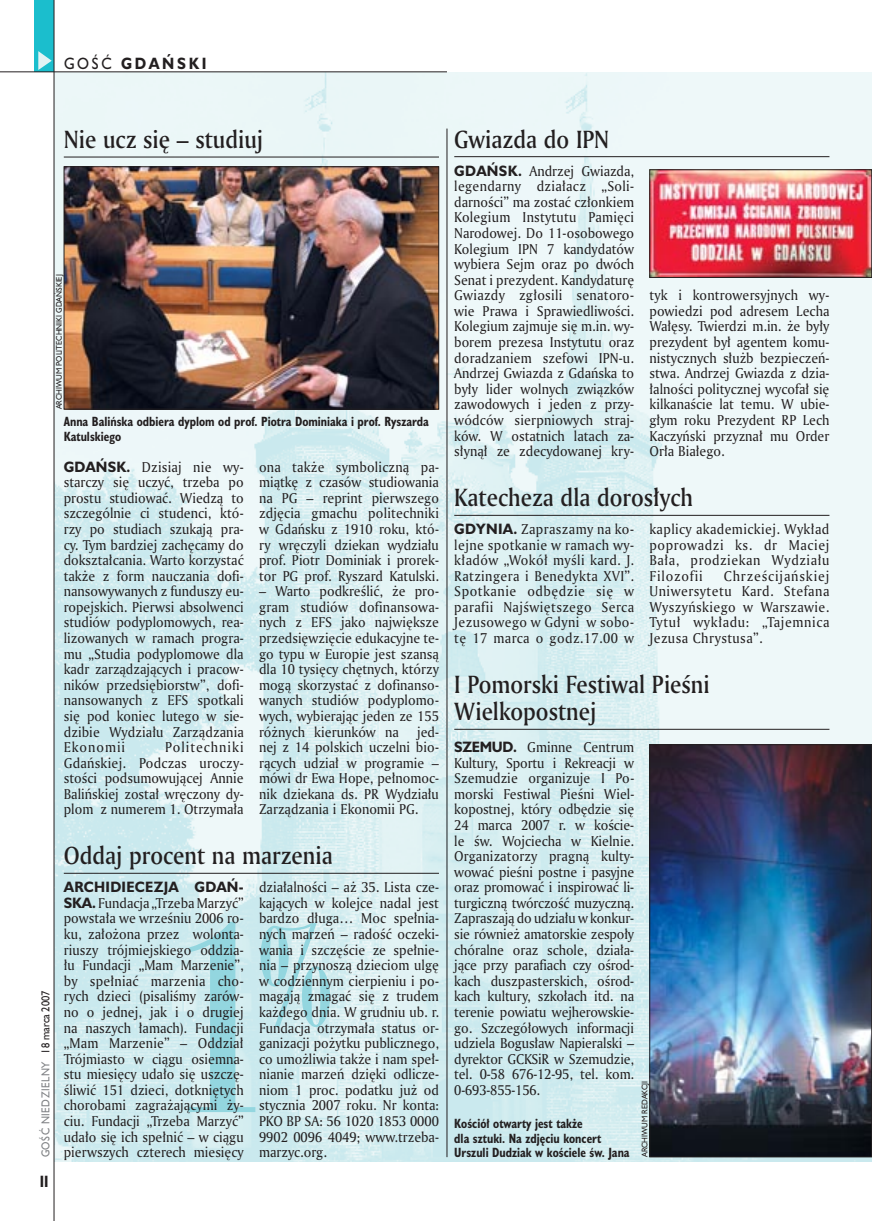
<style>
.page{position:relative;width:872px;height:1221px;background:#fff}
.page>*{position:absolute;margin:0;border:0;box-sizing:border-box;transform-origin:0 0}
._05d_tytyl_Kronika_AmMd_16_pt{font:24px/27px "Amerigo Md PL";color:#231f20;scale:.9 1}
._15a_temat_lewo{font:700 15px "Humanst 521 PL";letter-spacing:.2em;color:#231f20;scale:.9 1}
._16_pagina_lewa{font:700 15px "Humanst 521 Cn PL";color:#231f20;scale:.94 1}
._03_body_bez_akapitu{font:13.8px/15.6px "Amerigo PL";color:#231f20;text-align:justify;scale:.94 1}
._09_podpis_zdjecia_HuCnB{font:700 12.3px/14.4px "Humanst 521 Cn PL";color:#231f20;scale:.94 1}
._18a_data_lewa_GOSC{font:10.5px "Humanst 521 PL";letter-spacing:.05em;color:#808285;scale:.9 1}
._18_data_lewa{font:10.5px "Humanst 521 PL";color:#231f20;scale:.9 1}
._09a_autor_zdjecia_Hu_5_pt{font:7.5px "Humanst 521 PL";color:#231f20;scale:.94 1}
.s1{font-weight:400}
.s2{font-family:"Humanst 521 PL";font-weight:700}
</style>
<div class="page">
<img style="left:55px;top:72px;width:817px;height:1089px">
<hr style="left:447px;top:129px;width:1px;height:1027px;background:#231f20">
<div style="left:35px;top:0;width:19px;height:72px;background:#1bbecd"></div>
<svg style="left:38px;top:51px;width:14px;height:19px"></svg>
<hr style="left:54px;top:0;width:1px;height:1220px;background:#231f20">
<hr style="left:0;top:72px;width:447px;height:1px;background:#231f20">
<hr style="left:64px;top:872px;width:375px;height:1px;background:#231f20">
<svg style="left:188px;top:921px;width:142px;height:190px;background:#c0e6eb"></svg>
<hr style="left:454px;top:156px;width:375px;height:1px;background:#231f20">
<hr style="left:64px;top:157px;width:375px;height:1px;background:#231f20">
<hr style="left:454px;top:515px;width:375px;height:1px;background:#231f20">
<hr style="left:454px;top:729px;width:375px;height:1px;background:#231f20">
<img style="left:651px;top:171px;width:219px;height:105px">
<div style="left:649px;top:169px;width:223px;height:109px;border:1px solid #231f20"></div>
<img style="left:651px;top:746px;width:219px;height:408px">
<div style="left:649px;top:744px;width:223px;height:412px;border:1px solid #231f20"></div>
<img style="left:66px;top:168px;width:371px;height:239px">
<div style="left:64px;top:166px;width:375px;height:243px;border:1px solid #231f20"></div>
<p class="_15a_temat_lewo" style="left:64px;top:53px;width:160px"><span class="s1">GOŚĆ</span> GDAŃSKI</p>
<p class="_05d_tytyl_Kronika_AmMd_16_pt" style="left:64px;top:125px;width:223px">Nie ucz się – studiuj</p>
<p class="_09a_autor_zdjecia_Hu_5_pt" style="left:54px;top:409px;width:145px;rotate:-90deg">ARCHIWUM POLITECHNIKI GDAŃSKIEJ</p>
<p class="_09_podpis_zdjecia_HuCnB" style="left:64px;top:414px;width:390px">Anna Balińska odbiera dyplom od prof. Piotra Dominiaka i prof. Ryszarda<br>Katulskiego</p>
<p class="_18_data_lewa" style="left:38px;top:1053px;width:71px;rotate:-90deg">18 marca 2007</p>
<p class="_18a_data_lewa_GOSC" style="left:38px;top:1157px;width:108px;rotate:-90deg">GOŚĆ NIEDZIELNY</p>
<p class="_16_pagina_lewa" style="left:40px;top:1170px;width:11px">II</p>
<p class="_03_body_bez_akapitu" style="left:64px;top:458px;width:193px"><span class="s2">GDAŃSK.</span> Dzisiaj nie wy&shy;starczy się uczyć, trzeba po prostu studiować. Wiedzą to szczególnie ci studenci, któ&shy;rzy po studiach szukają pra&shy;cy. Tym bardziej zachęcamy do dokształcania. Warto korzystać także z form nauczania dofi&shy;nansowywanych z funduszy eu&shy;ropejskich. Pierwsi absolwenci studiów podyplomowych, rea&shy;lizowanych w ramach progra&shy;mu „Studia podyplomowe dla kadr zarządzających i pracow&shy;ników przedsiębiorstw”, dofi&shy;nansowanych z EFS spotkali się pod koniec lutego w sie&shy;dzibie Wydziału Zarządzania Ekonomii</p>
<p class="_03_body_bez_akapitu" style="left:64px;top:739px;width:193px;text-indent:101px">Politechniki Gdańskiej. Podczas uroczy&shy;stości podsumowującej Annie Balińskiej został wręczony dy&shy;plom z numerem 1. Otrzymała</p>
<p class="_03_body_bez_akapitu" style="left:259px;top:458px;width:193px">ona także symboliczną pa&shy;miątkę z czasów studiowania na PG – reprint pierwszego zdjęcia gmachu politechniki w Gdańsku z 1910 roku, któ&shy;ry wręczyli dziekan wydziału prof. Piotr Dominiak i prorek&shy;tor PG prof. Ryszard Katulski.</p>
<p class="_03_body_bez_akapitu" style="left:259px;top:583px;width:193px">– Warto podkreślić, że pro&shy;gram studiów dofinansowa&shy;nych z EFS jako największe przedsięwzięcie edukacyjne te&shy;go typu w Europie jest szansą dla 10 tysięcy chętnych, którzy mogą skorzystać z dofinanso&shy;wanych studiów podyplomo&shy;wych, wybierając jeden ze 155 różnych kierunków na</p>
<p class="_03_body_bez_akapitu" style="left:259px;top:723px;width:193px;text-indent:158px">jed&shy;nej z 14 polskich uczelni bio&shy;rących udział w programie – mówi dr Ewa Hope, pełnomoc&shy;nik dziekana ds. PR Wydziału Zarządzania i Ekonomii PG.</p>
<p class="_05d_tytyl_Kronika_AmMd_16_pt" style="left:64px;top:841px;width:300px">Oddaj procent na marzenia</p>
<p class="_03_body_bez_akapitu" style="left:64px;top:879px;width:193px"><span class="s2">ARCHIDIECEZJA GDAŃ-SKA.</span> Fundacja „Trzeba Marzyć” powstała we wrześniu 2006 ro&shy;ku, założona przez wolonta&shy;riuszy trójmiejskiego oddzia&shy;łu Fundacji „Mam Marzenie”, by spełniać marzenia cho&shy;rych dzieci (pisaliśmy zarów&shy;no o jednej, jak i o drugiej na naszych łamach). Fundacji „Mam Marzenie” – Oddział Trójmiasto w ciągu osiemna&shy;stu miesięcy udało się uszczę&shy;śliwić 151 dzieci, dotkniętych chorobami zagrażającymi ży&shy;ciu. Fundacji „Trzeba Marzyć” udało się ich spełnić – w ciągu pierwszych czterech miesięcy</p>
<p class="_03_body_bez_akapitu" style="left:259px;top:879px;width:193px">działalności – aż 35. Lista cze&shy;kających w kolejce nadal jest bardzo długa… Moc spełnia&shy;nych marzeń – radość oczeki&shy;wania i szczęście ze spełnie&shy;nia – przynoszą dzieciom ulgę w codziennym cierpieniu i po&shy;magają zmagać się z trudem każdego dnia. W grudniu ub. r.<br>Fundacja otrzymała status or&shy;ganizacji pożytku publicznego, co umożliwia także i nam speł&shy;nianie marzeń dzięki odlicze&shy;niom 1 proc. podatku już od stycznia 2007 roku. Nr konta:<br>PKO BP SA: 56 1020 1853 0000<br>9902 0096 4049; www.trzeba&shy;marzyc.org.</p>
<p class="_05d_tytyl_Kronika_AmMd_16_pt" style="left:454px;top:125px;width:174px">Gwiazda do IPN</p>
<p class="_03_body_bez_akapitu" style="left:454px;top:162px;width:193px"><span class="s2">GDAŃSK.</span> Andrzej Gwiazda, legendarny działacz „Soli&shy;darności” ma zostać członkiem Kolegium Instytutu Pamięci Narodowej. Do 11-osobowego Kolegium IPN 7 kandydatów wybiera Sejm oraz po dwóch Senat i prezydent. Kandydaturę Gwiazdy zgłosili senatoro&shy;wie Prawa i Sprawiedliwości.<br>Kolegium zajmuje się m.in. wy&shy;borem prezesa Instytutu oraz doradzaniem szefowi IPN-u.<br>Andrzej Gwiazda z Gdańska to były lider wolnych związków zawodowych i jeden z przy&shy;wódców sierpniowych straj&shy;ków. W ostatnich latach za&shy;słynął ze zdecydowanej kry-</p>
<p class="_03_body_bez_akapitu" style="left:649px;top:287px;width:193px">tyk i kontrowersyjnych wy&shy;powiedzi pod adresem Lecha Wałęsy. Twierdzi m.in. że były prezydent był agentem komu&shy;nistycznych służb bezpieczeń&shy;stwa. Andrzej Gwiazda z dzia&shy;łalności politycznej wycofał się kilkanaście lat temu. W ubie&shy;głym roku Prezydent RP Lech Kaczyński przyznał mu Order Orła Białego.</p>
<p class="_05d_tytyl_Kronika_AmMd_16_pt" style="left:454px;top:483px;width:267px">Katecheza dla dorosłych</p>
<p class="_03_body_bez_akapitu" style="left:454px;top:521px;width:193px"><span class="s2">GDYNIA.</span> Zapraszamy na ko&shy;lejne spotkanie w ramach wy&shy;kładów „Wokół myśli kard. J.<br>Ratzingera i Benedykta XVI”.<br>Spotkanie odbędzie się w parafii Najświętszego Serca Jezusowego w Gdyni w sobo&shy;tę 17 marca o godz.17.00 w</p>
<p class="_03_body_bez_akapitu" style="left:649px;top:521px;width:193px">kaplicy akademickiej. Wykład poprowadzi ks. dr Maciej Bała, prodziekan Wydziału Filozofii</p>
<p class="_03_body_bez_akapitu" style="left:649px;top:567px;width:193px;text-indent:74px">Chrześcijańskiej Uniwersytetu Kard. Stefana Wyszyńskiego w Warszawie.<br>Tytuł wykładu: „Tajemnica Jezusa Chrystusa”.</p>
<p class="_05d_tytyl_Kronika_AmMd_16_pt" style="left:454px;top:670px;width:285px">I Pomorski Festiwal Pieśni<br>Wielkopostnej</p>
<p class="_03_body_bez_akapitu" style="left:454px;top:739px;width:193px"><span class="s2">SZEMUD.</span> Gminne Centrum Kultury, Sportu i Rekreacji w Szemudzie organizuje I Po&shy;morski Festiwal Pieśni Wiel&shy;kopostnej, który odbędzie się 24 marca 2007 r. w koście&shy;le św. Wojciecha w Kielnie.<br>Organizatorzy pragną kulty&shy;wować pieśni postne i pasyjne oraz promować i inspirować li&shy;turgiczną twórczość muzyczną.<br>Zapraszają do udziału w konkur&shy;sie również amatorskie zespoły chóralne oraz schole, działa&shy;jące przy parafiach czy ośrod&shy;kach duszpasterskich, ośrod&shy;kach kultury, szkołach itd. na terenie powiatu wejherowskie&shy;go. Szczegółowych informacji udziela Bogusław Napieralski – dyrektor GCKSiR w Szemudzie, tel. 0-58 676-12-95, tel. kom.<br>0-693-855-156.</p>
<p class="_09a_autor_zdjecia_Hu_5_pt" style="left:639px;top:1156px;width:83px;rotate:-90deg">ARCHIWUM REDAKCJI</p>
<p class="_09_podpis_zdjecia_HuCnB" style="left:454px;top:1116px;width:188px">Kościół otwarty jest także<br>dla sztuki. Na zdjęciu koncert<br>Urszuli Dudziak w kościele św. Jana</p>
</div>
